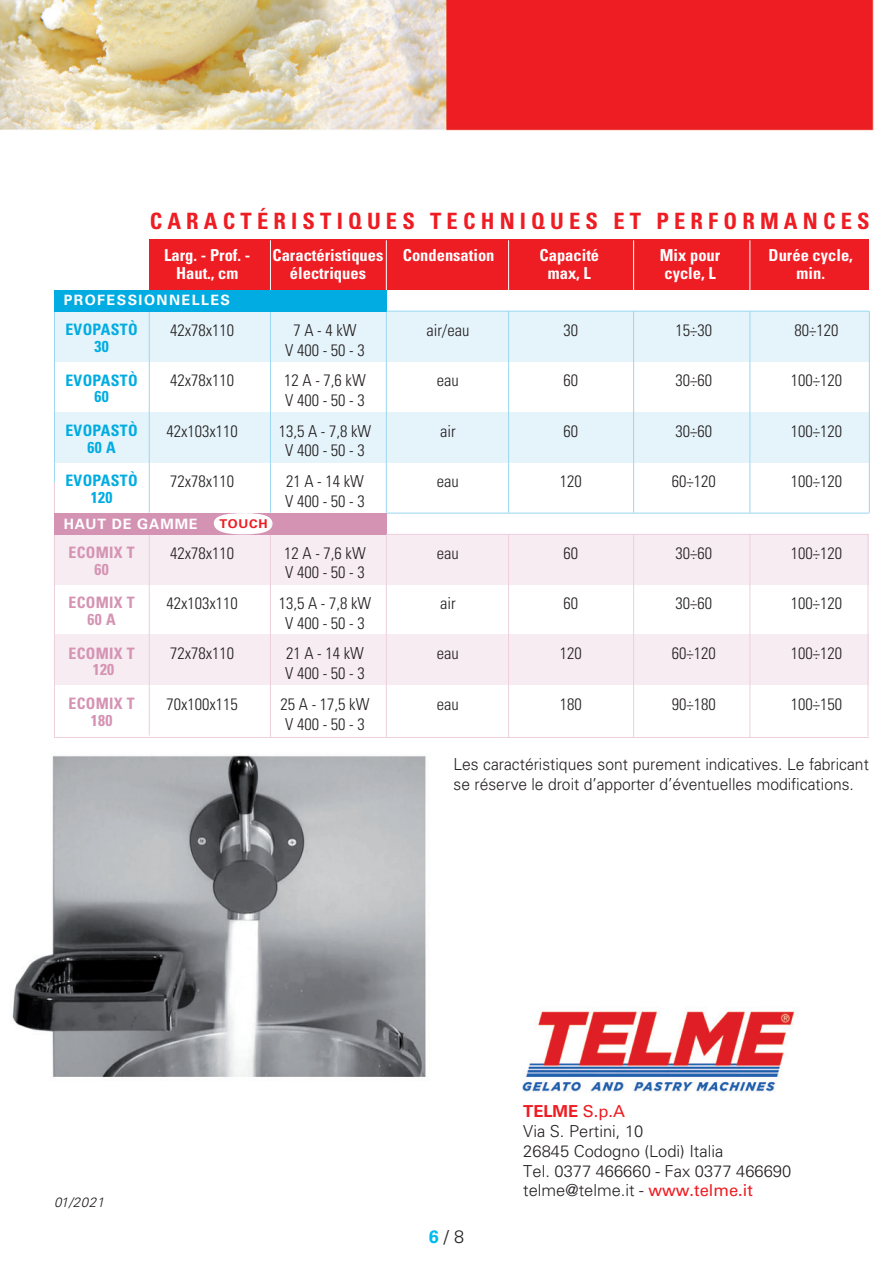
<style>
.page{position:relative;width:893px;height:1263px;background:#fff}
.page>*{position:absolute;margin:0;border:0;box-sizing:border-box;transform-origin:0 0}
.t1{font:700 condensed 22.5px "Univers";letter-spacing:.23em;color:#ee1d23}
.t2{font:300 18px "Univers";color:#231f20}
.t3{font:300 condensed 16.5px "Univers";color:#231f20}
.t4{font:300 16.5px/19.8px "Univers";color:#231f20;scale:.95 1}
.t5{font:700 condensed 16.5px/18px "Univers";color:#fff;text-align:center}
.t6{font:300 16.5px "Univers";color:#231f20}
.t7{font:700 16.5px "Univers";color:#ee1d23}
.t8{font:700 condensed 15.75px/16.5px "Univers";letter-spacing:.02em;color:#00ace1;text-align:center}
.t9{font:700 condensed 15.75px "Univers";letter-spacing:.02em;color:#d593b4}
.t10{font:700 14.25px "Univers";letter-spacing:.1em;color:#fff}
.t11{font:700 14.25px "Univers";letter-spacing:.06em;color:#fff}
.t12{font:italic 300 13.5px "Univers";letter-spacing:.03em;color:#231f20}
.t13{font:700 12.15px "Univers";letter-spacing:.06em;color:#ee1d23;scale:1.05 1}
.s1{font-weight:700;color:#00baf1}
.s2{font-weight:400}
.s3{font-weight:400;color:#ee1d23}
</style>
<div class="page">
<img style="left:0;top:0;width:874px;height:1093px">
<div style="left:54px;top:534px;width:815px;height:50px;background:#f7ecf1"></div>
<div style="left:54px;top:635px;width:815px;height:50px;background:#f7ecf1"></div>
<div style="left:54px;top:311px;width:815px;height:50px;background:#e5f4fb"></div>
<div style="left:54px;top:412px;width:815px;height:50px;background:#e5f4fb"></div>
<div style="left:150px;top:239px;width:719px;height:51px;background:#ee1d23"></div>
<hr style="left:149px;top:311px;width:1px;height:202px;background:#9bd7f1">
<hr style="left:149px;top:534px;width:1px;height:201px;background:#edcfdd">
<hr style="left:386px;top:311px;width:1px;height:202px;background:#9bd7f1">
<hr style="left:270px;top:311px;width:1px;height:202px;background:#9bd7f1">
<hr style="left:508px;top:311px;width:1px;height:202px;background:#9bd7f1">
<hr style="left:633px;top:311px;width:1px;height:202px;background:#9bd7f1">
<hr style="left:750px;top:311px;width:1px;height:202px;background:#9bd7f1">
<hr style="left:386px;top:534px;width:1px;height:204px;background:#edcfdd">
<hr style="left:270px;top:534px;width:1px;height:204px;background:#edcfdd">
<hr style="left:508px;top:534px;width:1px;height:204px;background:#edcfdd">
<hr style="left:633px;top:534px;width:1px;height:204px;background:#edcfdd">
<hr style="left:750px;top:534px;width:1px;height:204px;background:#edcfdd">
<hr style="left:869px;top:311px;width:1px;height:202px;background:#9bd7f1">
<hr style="left:54px;top:290px;width:1px;height:223px;background:#9bd7f1">
<hr style="left:54px;top:482px;width:1px;height:255px;background:#edcfdd">
<hr style="left:270px;top:240px;width:1px;height:51px;background:#fff">
<hr style="left:386px;top:240px;width:1px;height:51px;background:#fff">
<hr style="left:508px;top:240px;width:1px;height:51px;background:#fff">
<hr style="left:633px;top:240px;width:1px;height:51px;background:#fff">
<hr style="left:750px;top:240px;width:1px;height:51px;background:#fff">
<div style="left:54px;top:290px;width:333px;height:21px;background:#00ace1"></div>
<div style="left:54px;top:513px;width:332px;height:21px;background:#d593b4"></div>
<div style="left:214px;top:513px;width:58px;height:21px;background:#fff;border-radius:50%"></div>
<hr style="left:387px;top:513px;width:482px;height:1px;background:#9bd7f1">
<hr style="left:387px;top:311px;width:482px;height:1px;background:#9bd7f1">
<hr style="left:386px;top:534px;width:483px;height:1px;background:#edcfdd">
<hr style="left:54px;top:737px;width:815px;height:1px;background:#edcfdd">
<hr style="left:868px;top:535px;width:1px;height:201px;background:#edcfdd">
<p class="t1" style="left:150px;top:208px;width:721px">CARACTÉRISTIQUES TECHNIQUES ET PERFORMANCES</p>
<p class="t5" style="left:164px;top:246px;width:88px">Larg. - Prof. -<br>Haut., cm</p>
<p class="t5" style="left:273px;top:246px;width:112px">Caractéristiques électriques</p>
<p class="t5" style="left:403px;top:246px;width:93px">Condensation</p>
<p class="t5" style="left:540px;top:246px;width:61px">Capacité max, L</p>
<p class="t5" style="left:660px;top:246px;width:62px;text-align:left">Mix pour cycle, L</p>
<p class="t5" style="left:769px;top:246px;width:86px">Durée cycle, min.</p>
<p class="t10" style="left:64px;top:292px;width:168px">PROFESSIONNELLES</p>
<p class="t8" style="left:65px;top:321px;width:74px">EVOPASTÒ<br>30</p>
<p class="t8" style="left:65px;top:372px;width:74px">EVOPASTÒ<br>60</p>
<p class="t8" style="left:65px;top:422px;width:74px">EVOPASTÒ<br>60 A</p>
<p class="t8" style="left:65px;top:472px;width:74px">EVOPASTÒ<br>120</p>
<p class="t3" style="left:170px;top:320px;width:66px">42x78x110</p>
<p class="t3" style="left:293px;top:320px;width:65px">7 A - 4 kW</p>
<p class="t3" style="left:285px;top:340px;width:81px">V 400 - 50 - 3</p>
<p class="t3" style="left:170px;top:370px;width:66px">42x78x110</p>
<p class="t3" style="left:284px;top:370px;width:83px">12 A - 7,6 kW</p>
<p class="t3" style="left:285px;top:390px;width:81px">V 400 - 50 - 3</p>
<p class="t3" style="left:166px;top:421px;width:73px">42x103x110</p>
<p class="t3" style="left:279px;top:421px;width:94px">13,5 A - 7,8 kW</p>
<p class="t3" style="left:285px;top:441px;width:81px">V 400 - 50 - 3</p>
<p class="t3" style="left:170px;top:471px;width:66px">72x78x110</p>
<p class="t3" style="left:286px;top:471px;width:79px">21 A - 14 kW</p>
<p class="t3" style="left:285px;top:491px;width:81px">V 400 - 50 - 3</p>
<p class="t3" style="left:426px;top:320px;width:45px">air/eau</p>
<p class="t3" style="left:563px;top:320px;width:16px">30</p>
<p class="t3" style="left:675px;top:320px;width:38px">15÷30</p>
<p class="t3" style="left:795px;top:320px;width:45px">80÷120</p>
<p class="t3" style="left:437px;top:370px;width:23px">eau</p>
<p class="t3" style="left:563px;top:370px;width:16px">60</p>
<p class="t3" style="left:675px;top:370px;width:38px">30÷60</p>
<p class="t3" style="left:791px;top:370px;width:53px">100÷120</p>
<p class="t3" style="left:440px;top:421px;width:17px">air</p>
<p class="t3" style="left:563px;top:421px;width:16px">60</p>
<p class="t3" style="left:675px;top:421px;width:38px">30÷60</p>
<p class="t3" style="left:791px;top:421px;width:53px">100÷120</p>
<p class="t3" style="left:437px;top:471px;width:23px">eau</p>
<p class="t3" style="left:560px;top:471px;width:23px">120</p>
<p class="t3" style="left:672px;top:471px;width:45px">60÷120</p>
<p class="t3" style="left:791px;top:471px;width:53px">100÷120</p>
<p class="t11" style="left:64px;top:515px;width:135px">HAUT DE GAMME</p>
<p class="t13" style="left:219px;top:517px;width:48px">TOUCH</p>
<p class="t9" style="left:69px;top:543px;width:68px">ECOMIX T</p>
<p class="t9" style="left:94px;top:559px;width:16px">60</p>
<p class="t9" style="left:69px;top:593px;width:68px">ECOMIX T</p>
<p class="t9" style="left:88px;top:610px;width:30px">60 A</p>
<p class="t9" style="left:69px;top:644px;width:68px">ECOMIX T</p>
<p class="t9" style="left:93px;top:660px;width:23px">120</p>
<p class="t9" style="left:69px;top:694px;width:68px">ECOMIX T</p>
<p class="t9" style="left:91px;top:710px;width:23px">180</p>
<p class="t3" style="left:170px;top:543px;width:66px">42x78x110</p>
<p class="t3" style="left:284px;top:543px;width:83px">12 A - 7,6 kW</p>
<p class="t3" style="left:285px;top:563px;width:81px">V 400 - 50 - 3</p>
<p class="t3" style="left:166px;top:593px;width:73px">42x103x110</p>
<p class="t3" style="left:279px;top:593px;width:94px">13,5 A - 7,8 kW</p>
<p class="t3" style="left:285px;top:613px;width:81px">V 400 - 50 - 3</p>
<p class="t3" style="left:170px;top:644px;width:66px">72x78x110</p>
<p class="t3" style="left:286px;top:644px;width:79px">21 A - 14 kW</p>
<p class="t3" style="left:285px;top:663px;width:81px">V 400 - 50 - 3</p>
<p class="t3" style="left:166px;top:694px;width:73px">70x100x115</p>
<p class="t3" style="left:281px;top:694px;width:90px">25 A - 17,5 kW</p>
<p class="t3" style="left:285px;top:714px;width:81px">V 400 - 50 - 3</p>
<p class="t3" style="left:437px;top:543px;width:23px">eau</p>
<p class="t3" style="left:563px;top:543px;width:16px">60</p>
<p class="t3" style="left:675px;top:543px;width:38px">30÷60</p>
<p class="t3" style="left:791px;top:543px;width:53px">100÷120</p>
<p class="t3" style="left:440px;top:593px;width:17px">air</p>
<p class="t3" style="left:563px;top:593px;width:16px">60</p>
<p class="t3" style="left:675px;top:593px;width:38px">30÷60</p>
<p class="t3" style="left:791px;top:593px;width:53px">100÷120</p>
<p class="t3" style="left:437px;top:644px;width:23px">eau</p>
<p class="t3" style="left:560px;top:644px;width:23px">120</p>
<p class="t3" style="left:672px;top:644px;width:45px">60÷120</p>
<p class="t3" style="left:791px;top:644px;width:53px">100÷120</p>
<p class="t3" style="left:437px;top:694px;width:23px">eau</p>
<p class="t3" style="left:560px;top:694px;width:23px">180</p>
<p class="t3" style="left:672px;top:694px;width:45px">90÷180</p>
<p class="t3" style="left:791px;top:694px;width:53px">100÷150</p>
<p class="t4" style="left:454px;top:754px;width:439px">Les caractéristiques sont purement indicatives. Le fabricant se réserve le droit d’apporter d’éventuelles modifications.</p>
<p class="t12" style="left:54px;top:1194px;width:52px">01/2021</p>
<p class="t2" style="left:429px;top:1226px;width:37px"><span class="s1">6</span> / 8</p>
<p class="t7" style="left:523px;top:1102px;width:103px">TELME <span class="s2">S.p.A</span></p>
<p class="t6" style="left:523px;top:1121px;width:122px">Via S. Pertini, 10</p>
<p class="t6" style="left:523px;top:1141px;width:201px">26845 Codogno (Lodi) Italia</p>
<p class="t6" style="left:523px;top:1161px;width:269px">Tel. 0377 466660 - Fax 0377 466690</p>
<p class="t6" style="left:523px;top:1180px;width:231px">telme@telme.it - <span class="s3">www.telme.it</span></p>
</div>
